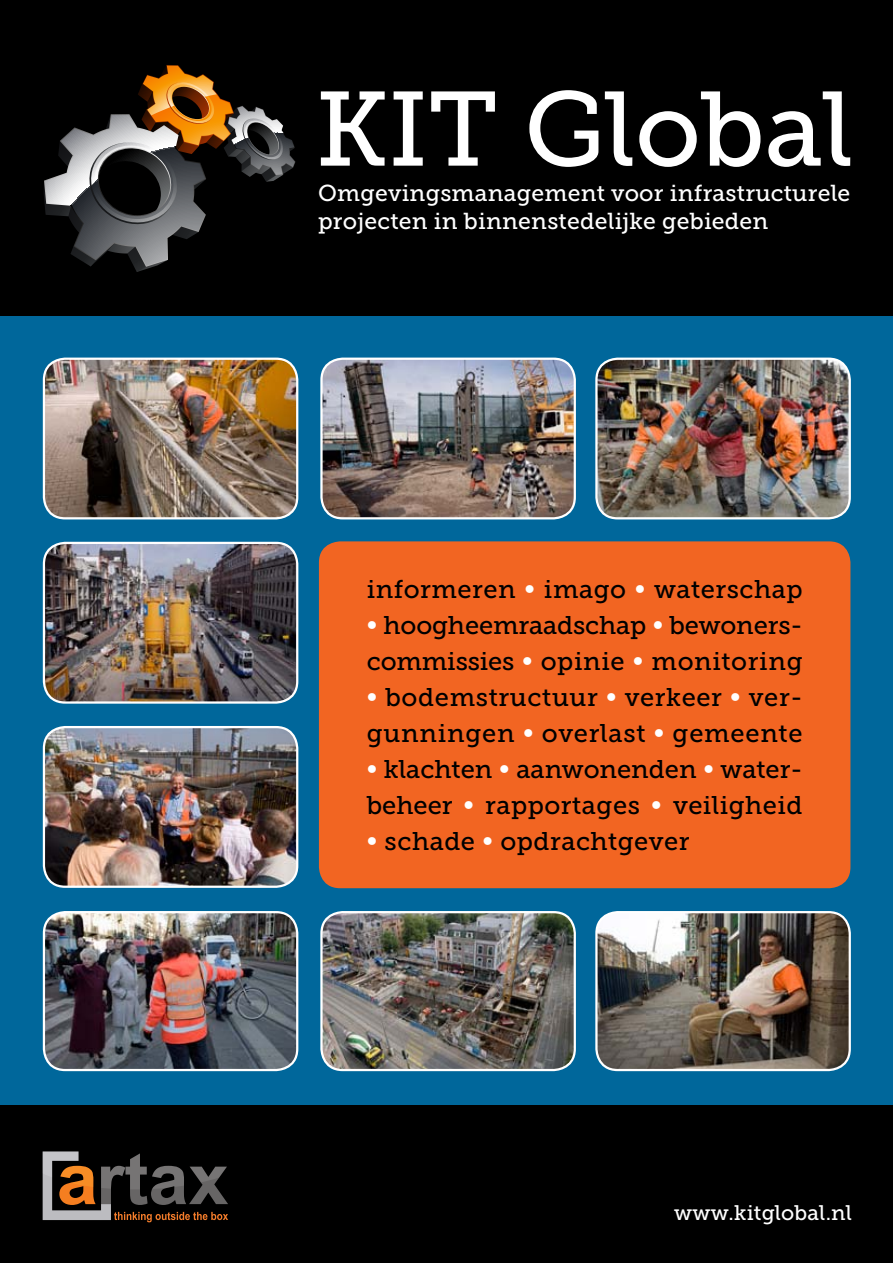
<style>
.page{position:relative;width:893px;height:1263px;background:#fff}
.page>*{position:absolute;margin:0;border:0;box-sizing:border-box;transform-origin:0 0}
.t1{font:105.15px "Museo Slab 500";color:#fff}
.t2{font:25.5px/36px "Museo Slab 500";letter-spacing:.02em;color:#000}
.t3{font:25.5px/36px "Museo Slab 500";color:#000}
.t4{font:25.5px/36px "Museo Slab 500";letter-spacing:-.005em;color:#000}
.t5{font:22.95px "Museo Slab 500";letter-spacing:.01em;color:#fff}
.t6{font:21px "Museo Slab 500";letter-spacing:.01em;color:#fff}
.s1{color:#fff}
</style>
<div class="page">
<div style="left:0;top:307px;width:893px;height:812px;background:#00679b"></div>
<div style="left:0;top:0;width:893px;height:316px;background:#000"></div>
<div style="left:0;top:1105px;width:893px;height:158px;background:#000"></div>
<img style="left:44px;top:912px;width:253px;height:158px">
<div style="left:43px;top:911px;width:255px;height:160px;border:2px solid #fff;border-radius:21px"></div>
<img style="left:323px;top:912px;width:252px;height:158px">
<div style="left:320px;top:911px;width:256px;height:160px;border:2px solid #fff;border-radius:21px"></div>
<img style="left:598px;top:912px;width:252px;height:158px">
<div style="left:595px;top:911px;width:256px;height:160px;border:2px solid #fff;border-radius:21px"></div>
<img style="left:597px;top:359px;width:253px;height:159px">
<div style="left:595px;top:358px;width:256px;height:161px;border:2px solid #fff;border-radius:21px"></div>
<img style="left:44px;top:359px;width:253px;height:159px">
<div style="left:43px;top:358px;width:255px;height:161px;border:2px solid #fff;border-radius:21px"></div>
<img style="left:322px;top:359px;width:253px;height:159px">
<div style="left:320px;top:358px;width:256px;height:161px;border:2px solid #fff;border-radius:21px"></div>
<img style="left:44px;top:727px;width:253px;height:160px">
<div style="left:43px;top:726px;width:255px;height:162px;border:2px solid #fff;border-radius:21px"></div>
<img style="left:44px;top:543px;width:253px;height:158px">
<div style="left:43px;top:542px;width:255px;height:162px;border:2px solid #fff;border-radius:21px"></div>
<div style="left:319px;top:541px;width:531px;height:347px;background:#f26522;border-radius:21px"></div>
<svg style="left:43px;top:1151px;width:185px;height:71px"></svg>
<svg style="left:44px;top:65px;width:251px;height:207px"></svg>
<p class="t1" style="left:315px;top:71px;width:540px">KIT Global</p>
<p class="t5" style="left:318px;top:181px;width:534px">Omgevingsmanagement voor infrastructurele</p>
<p class="t5" style="left:318px;top:208px;width:452px">projecten in binnenstedelijke gebieden</p>
<p class="t2" style="left:367px;top:572px;width:437px">informeren <span class="s1">•</span> imago <span class="s1">•</span> waterschap</p>
<p class="t4" style="left:367px;top:608px;width:437px"><span class="s1">•</span> hoogheemraadschap <span class="s1">•</span> bewoners&shy;commissies <span class="s1">•</span> opinie <span class="s1">•</span> monitoring</p>
<p class="t2" style="left:367px;top:680px;width:437px"><span class="s1">•</span> bodemstructuur <span class="s1">•</span> verkeer <span class="s1">•</span> ver&shy;gunningen <span class="s1">•</span> overlast <span class="s1">•</span> gemeente</p>
<p class="t3" style="left:367px;top:752px;width:437px"><span class="s1">•</span> klachten <span class="s1">•</span> aanwonenden <span class="s1">•</span> water&shy;beheer <span class="s1">•</span> rapportages <span class="s1">•</span> veiligheid</p>
<p class="t2" style="left:367px;top:824px;width:324px"><span class="s1">•</span> schade <span class="s1">•</span> opdrachtgever</p>
<p class="t6" style="left:674px;top:1201px;width:179px">www.kitglobal.nl</p>
</div>
